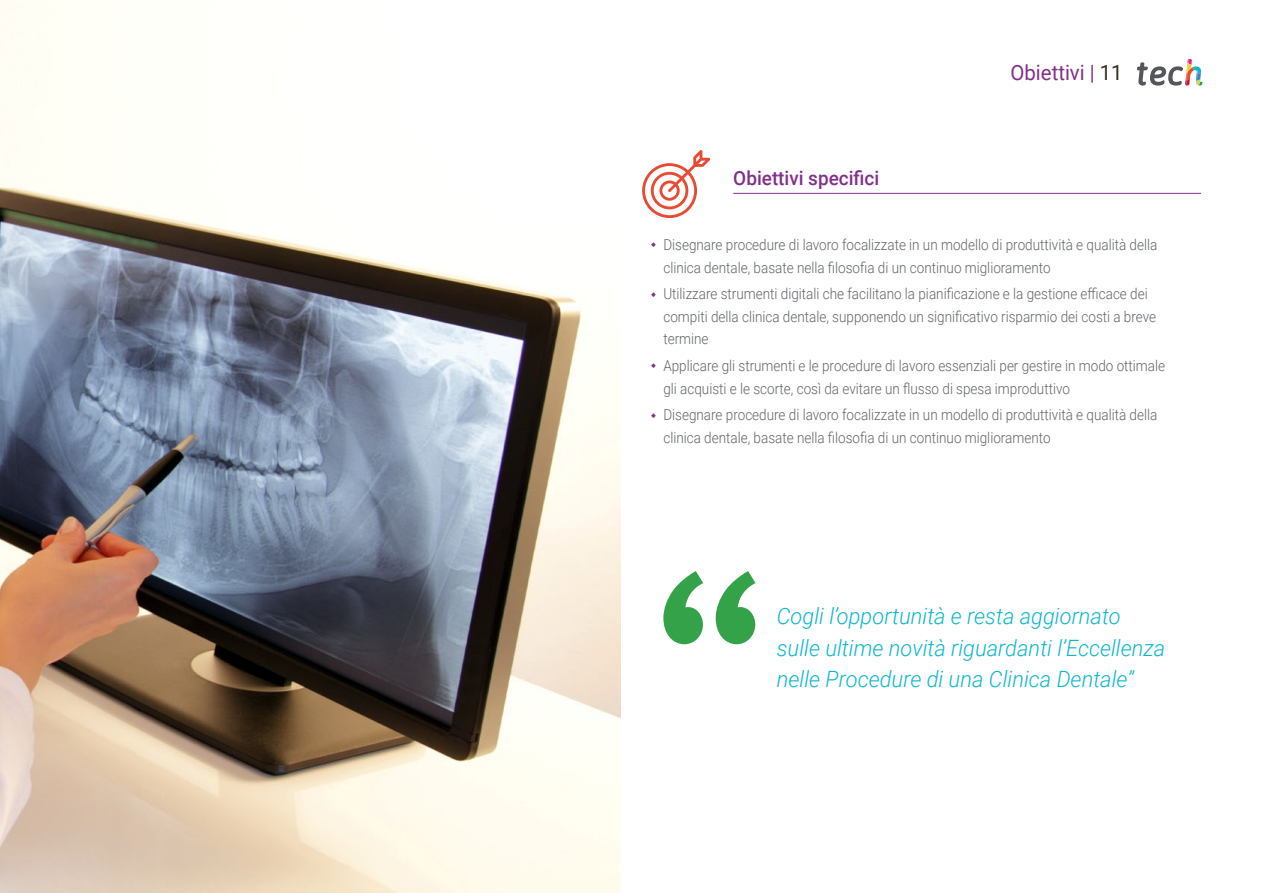
<style>
.page{position:relative;width:1263px;height:893px;background:#fff}
.page>*{position:absolute;margin:0;border:0;box-sizing:border-box;transform-origin:0 0}
.t1{font:italic 300 22.5px/31.5px "Roboto";color:#0fb6cf}
.t2{font:21px "Roboto";color:#813089}
.t3{font:500 19.5px "Roboto";color:#813089}
.t4{font:300 15px/22.5px "Roboto";color:#61646a;scale:.9 1}
.s1{color:#312e20}
</style>
<div class="page">
<svg style="left:642px;top:150px;width:68px;height:68px"></svg>
<svg style="left:663px;top:571px;width:92px;height:73px"></svg>
<img style="left:0;top:0;width:621px;height:893px">
<svg style="left:1137px;top:59px;width:65px;height:27px"></svg>
<hr style="left:733px;top:193px;width:468px;height:1px;background:#813089">
<h3 class="t3" style="left:733px;top:164px;width:147px">Obiettivi specifici</h3>
<h2 class="t2" style="left:1010px;top:57px;width:114px">Obiettivi | <span class="s1">11</span></h2>
<p class="t4" style="left:663px;top:233px;width:550px">Disegnare procedure di lavoro focalizzate in un modello di produttività e qualità della clinica dentale, basate nella filosofia di un continuo miglioramento</p>
<p class="t4" style="left:663px;top:282px;width:549px">Utilizzare strumenti digitali che facilitano la pianificazione e la gestione efficace dei compiti della clinica dentale, supponendo un significativo risparmio dei costi a breve termine</p>
<p class="t4" style="left:663px;top:354px;width:559px">Applicare gli strumenti e le procedure di lavoro essenziali per gestire in modo ottimale gli acquisti e le scorte, così da evitare un flusso di spesa improduttivo</p>
<p class="t4" style="left:663px;top:403px;width:550px">Disegnare procedure di lavoro focalizzate in un modello di produttività e qualità della clinica dentale, basate nella filosofia di un continuo miglioramento</p>
<h1 class="t1" style="left:777px;top:599px;width:390px">Cogli l’opportunità e resta aggiornato sulle ultime novità riguardanti l’Eccellenza nelle Procedure di una Clinica Dentale”</h1>
</div>
